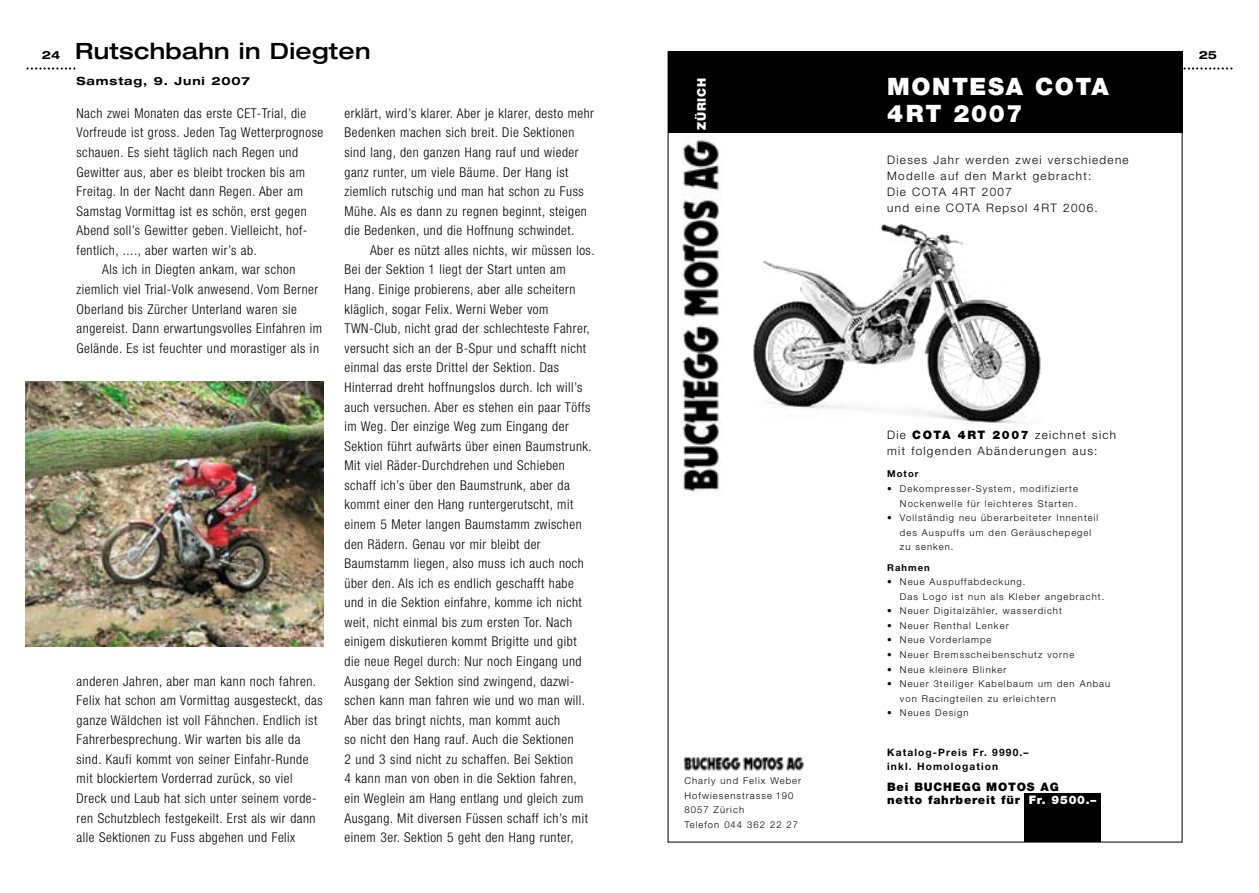
<style>
.page{position:relative;width:1259px;height:893px;background:#fff}
.page>*{position:absolute;margin:0;border:0;box-sizing:border-box;transform-origin:0 0}
.t1{font:900 24px "Helvetica Neue";letter-spacing:.065em;color:#fff}
.t2{font:500 expanded 22.5px "Helvetica Neue";letter-spacing:.015em;color:#000}
.t3{font:300 condensed 13.5px/19.6px "Helvetica Neue";letter-spacing:.04em;color:#000}
.t4{font:900 12px "Helvetica Neue";letter-spacing:.065em;color:#fff}
.t5{font:300 11.7px/16.2px "Helvetica Neue";letter-spacing:.11em;color:#000}
.t6{font:900 11.7px/13.5px "Helvetica Neue";letter-spacing:.065em;color:#000}
.t7{font:700 expanded 11.25px "Helvetica Neue";letter-spacing:.08em;color:#000}
.t8{font:700 10.2px/13.5px "Helvetica Neue";letter-spacing:.11em;color:#000}
.t9{font:300 9.45px/14.5px "Helvetica Neue";letter-spacing:.11em;color:#000}
.t10{font:700 9.45px "Helvetica Neue";letter-spacing:.11em;color:#000}
.s1{font-weight:900}
.s2{color:#fff}
</style>
<div class="page">
<svg style="left:1183px;top:67px;width:49px;height:3px"></svg>
<svg style="left:26px;top:67px;width:49px;height:3px"></svg>
<div style="left:1024px;top:793px;width:77px;height:49px;background:#000"></div>
<div style="left:668px;top:51px;width:514px;height:82px;background:#000"></div>
<img style="left:753px;top:223px;width:289px;height:201px">
<img style="left:681px;top:136px;width:41px;height:356px">
<img style="left:683px;top:757px;width:121px;height:14px">
<img style="left:26px;top:381px;width:297px;height:265px">
<h2 class="t2" style="left:75px;top:43px;width:297px">Rutschbahn in Diegten</h2>
<p class="t7" style="left:77px;top:77px;width:175px">Samstag, 9. Juni 2007</p>
<p class="t7" style="left:42px;top:51px;width:20px">24</p>
<p class="t7" style="left:1198px;top:51px;width:20px">25</p>
<h1 class="t1" style="left:887px;top:78px;width:223px">MONTESA COTA</h1>
<p class="t4" style="left:697px;top:130px;width:54px;rotate:-90deg">ZÜRICH</p>
<h1 class="t1" style="left:887px;top:105px;width:137px">4RT 2007</h1>
<p class="t3" style="left:77px;top:104px;width:231px">Nach zwei Monaten das erste CET-Trial, die</p>
<p class="t3" style="left:77px;top:124px;width:248px">Vorfreude ist gross. Jeden Tag Wetterprognose</p>
<p class="t3" style="left:77px;top:144px;width:223px">schauen. Es sieht täglich nach Regen und</p>
<p class="t3" style="left:77px;top:163px;width:230px">Gewitter aus, aber es bleibt trocken bis am</p>
<p class="t3" style="left:77px;top:183px;width:228px">Freitag. In der Nacht dann Regen. Aber am</p>
<p class="t3" style="left:77px;top:202px;width:232px">Samstag Vormittag ist es schön, erst gegen</p>
<p class="t3" style="left:77px;top:222px;width:232px">Abend soll’s Gewitter geben. Vielleicht, hof-</p>
<p class="t3" style="left:77px;top:241px;width:182px">fentlich, ...., aber warten wir’s ab.</p>
<p class="t3" style="left:102px;top:261px;width:195px">Als ich in Diegten ankam, war schon</p>
<p class="t3" style="left:77px;top:281px;width:243px">ziemlich viel Trial-Volk anwesend. Vom Berner</p>
<p class="t3" style="left:77px;top:300px;width:222px">Oberland bis Zürcher Unterland waren sie</p>
<p class="t3" style="left:77px;top:320px;width:247px">angereist. Dann erwartungsvolles Einfahren im</p>
<p class="t3" style="left:77px;top:339px;width:244px">Gelände. Es ist feuchter und morastiger als in</p>
<p class="t3" style="left:344px;top:104px;width:251px">erklärt, wird’s klarer. Aber je klarer, desto mehr Bedenken machen sich breit. Die Sektionen sind lang, den ganzen Hang rauf und wieder ganz runter, um viele Bäume. Der Hang ist ziemlich rutschig und man hat schon zu Fuss Mühe. Als es dann zu regnen beginnt, steigen die Bedenken, und die Hoffnung schwindet.</p>
<p class="t3" style="left:344px;top:241px;width:252px;text-indent:26px">Aber es nützt alles nichts, wir müssen los.<br>Bei der Sektion 1 liegt der Start unten am Hang. Einige probierens, aber alle scheitern kläglich, sogar Felix. Werni Weber vom TWN-Club, nicht grad der schlechteste Fahrer, versucht sich an der B-Spur und schafft nicht einmal das erste Drittel der Sektion. Das Hinterrad dreht hoffnungslos durch. Ich will’s auch versuchen. Aber es stehen ein paar Töffs im Weg. Der einzige Weg zum Eingang der Sektion führt aufwärts über einen Baumstrunk.<br>Mit viel Räder-Durchdrehen und Schieben schaff ich’s über den Baumstrunk, aber da kommt einer den Hang runtergerutscht, mit einem 5 Meter langen Baumstamm zwischen den Rädern. Genau vor mir bleibt der Baumstamm liegen, also muss ich auch noch über den. Als ich es endlich geschafft habe und in die Sektion einfahre, komme ich nicht weit, nicht einmal bis zum ersten Tor. Nach einigem diskutieren kommt Brigitte und gibt die neue Regel durch: Nur noch Eingang und Ausgang der Sektion sind zwingend, dazwi&shy;schen kann man fahren wie und wo man will.<br>Aber das bringt nichts, man kommt auch<br>so nicht den Hang rauf. Auch die Sektionen<br>2 und 3 sind nicht zu schaffen. Bei Sektion<br>4 kann man von oben in die Sektion fahren, ein Weglein am Hang entlang und gleich zum Ausgang. Mit diversen Füssen schaff ich’s mit einem 3er. Sektion 5 geht den Hang runter,</p>
<p class="t5" style="left:887px;top:153px;width:243px">Dieses Jahr werden zwei verschiedene<br>Modelle auf den Markt gebracht:<br>Die COTA 4RT 2007<br>und eine COTA Repsol 4RT 2006.</p>
<p class="t5" style="left:887px;top:428px;width:230px">Die <span class="s1">COTA 4RT 2007</span> zeichnet sich mit folgenden Abänderungen aus:</p>
<p class="t10" style="left:887px;top:471px;width:33px">Motor</p>
<p class="t9" style="left:887px;top:482px;width:192px;text-align:right">• Dekompresser-System, modifizierte<br>Nockenwelle für leichteres Starten.</p>
<p class="t9" style="left:900px;top:511px;width:200px;text-indent:-13px">• Vollständig neu überarbeiteter Innenteil des Auspuffs um den Geräuschepegel zu senken.</p>
<p class="t10" style="left:887px;top:564px;width:44px">Rahmen</p>
<p class="t9" style="left:900px;top:575px;width:206px;text-indent:-13px">• Neue Auspuffabdeckung.<br>Das Logo ist nun als Kleber angebracht.</p>
<p class="t9" style="left:887px;top:605px;width:176px">• Neuer Digitalzähler, wasserdicht</p>
<p class="t9" style="left:887px;top:619px;width:123px">• Neuer Renthal Lenker</p>
<p class="t9" style="left:887px;top:634px;width:106px">• Neue Vorderlampe</p>
<p class="t9" style="left:887px;top:648px;width:189px">• Neuer Bremsscheibenschutz vorne</p>
<p class="t9" style="left:887px;top:663px;width:121px">• Neue kleinere Blinker</p>
<p class="t9" style="left:900px;top:677px;width:212px;text-indent:-13px">• Neuer 3teiliger Kabelbaum um den Anbau von Racingteilen zu erleichtern</p>
<p class="t9" style="left:887px;top:706px;width:83px">• Neues Design</p>
<p class="t8" style="left:887px;top:747px;width:143px">Katalog-Preis Fr. 9990.– inkl. Homologation</p>
<p class="t6" style="left:887px;top:781px;width:211px">Bei BUCHEGG MOTOS AG netto fahrbereit für <span class="s2">Fr. 9500.–</span></p>
<p class="t3" style="left:77px;top:672px;width:248px">anderen Jahren, aber man kann noch fahren.<br>Felix hat schon am Vormittag ausgesteckt, das ganze Wäldchen ist voll Fähnchen. Endlich ist Fahrerbesprechung. Wir warten bis alle da sind. Kaufi kommt von seiner Einfahr-Runde mit blockiertem Vorderrad zurück, so viel Dreck und Laub hat sich unter seinem vorde&shy;ren Schutzblech festgekeilt. Erst als wir dann alle Sektionen zu Fuss abgehen und Felix</p>
<p class="t9" style="left:684px;top:775px;width:118px">Charly und Felix Weber<br>Hofwiesenstrasse 190<br>8057 Zürich<br>Telefon 044 362 22 27</p>
</div>
